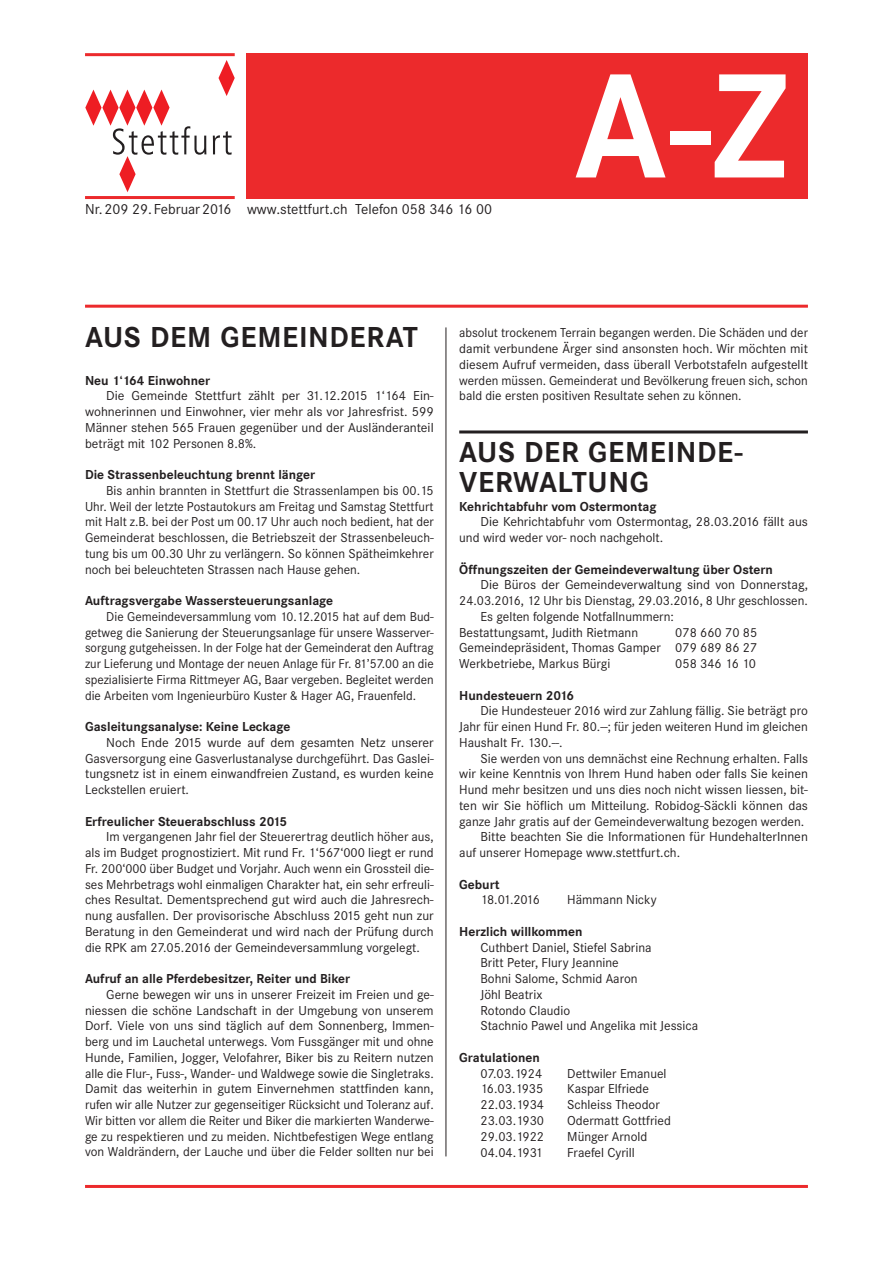
<style>
.page{position:relative;width:893px;height:1263px;background:#fff}
.page>*{position:absolute;margin:0;border:0;box-sizing:border-box;transform-origin:0 0}
.t1{font:700 154.5px "Corporate S";color:#fff}
.t2{font:700 30px/30px "Corporate S";letter-spacing:.02em;color:#231f20}
.t3{font:15px "Corporate S";color:#231f20}
.t4{font:13.5px/15.8px "Corporate S";color:#231f20;text-align:justify}
.t5{font:700 13.5px "Corporate S";color:#231f20}
.t6{font:13.35px/15.8px "Corporate S";color:#231f20;text-align:justify}
</style>
<div class="page">
<hr style="left:446px;top:327px;width:1px;height:829px;background:#231f20">
<hr style="left:85px;top:305px;width:723px;height:3px;background:#ec2a2c">
<hr style="left:85px;top:1185px;width:723px;height:3px;background:#ec2a2c">
<div style="left:247px;top:53px;width:561px;height:146px;background:#ec2a2c"></div>
<hr style="left:85px;top:53px;width:150px;height:3px;background:#ec2a2c">
<hr style="left:85px;top:196px;width:150px;height:3px;background:#ec2a2c">
<svg style="left:218px;top:60px;width:17px;height:36px"></svg>
<svg style="left:85px;top:90px;width:121px;height:102px"></svg>
<svg style="left:213px;top:131px;width:19px;height:24px"></svg>
<hr style="left:459px;top:430px;width:349px;height:3px;background:#231f20">
<p class="t3" style="left:85px;top:201px;width:409px">Nr. 209 29. Februar 2016 www.stettfurt.ch Telefon 058 346 16 00</p>
<h1 class="t1" style="left:574px;top:38px;width:216px">A-Z</h1>
<h2 class="t2" style="left:85px;top:323px;width:334px">Aus dem Gemeinderat</h2>
<p class="t5" style="left:85px;top:372px;width:127px">Neu 1‘164 Einwohner</p>
<p class="t4" style="left:85px;top:388px;width:350px;text-indent:21px">Die Gemeinde Stettfurt zählt per 31.12.2015 1‘164 Ein&shy;wohnerinnen und Einwohner, vier mehr als vor Jahresfrist. 599<br>Männer stehen 565 Frauen gegenüber und der Ausländeranteil beträgt mit 102 Personen 8.8%.</p>
<p class="t5" style="left:85px;top:467px;width:232px">Die Strassenbeleuchtung brennt länger</p>
<p class="t4" style="left:85px;top:483px;width:350px;text-indent:21px">Bis anhin brannten in Stettfurt die Strassenlampen bis 00.15<br>Uhr. Weil der letzte Postautokurs am Freitag und Samstag Stettfurt mit Halt z.B. bei der Post um 00.17 Uhr auch noch bedient, hat der Gemeinderat beschlossen, die Betriebszeit der Strassenbeleuch&shy;tung bis um 00.30 Uhr zu verlängern. So können Spätheimkehrer noch bei beleuchteten Strassen nach Hause gehen.</p>
<p class="t5" style="left:85px;top:593px;width:250px">Auftragsvergabe Wassersteuerungsanlage</p>
<p class="t6" style="left:85px;top:609px;width:350px;text-indent:21px">Die Gemeindeversammlung vom 10.12.2015 hat auf dem Bud&shy;getweg die Sanierung der Steuerungsanlage für unsere Wasserver&shy;sorgung gutgeheissen. In der Folge hat der Gemeinderat den Auftrag zur Lieferung und Montage der neuen Anlage für Fr. 81’57.00 an die spezialisierte Firma Rittmeyer AG, Baar vergeben. Begleitet werden die Arbeiten vom Ingenieurbüro Kuster &amp; Hager AG, Frauenfeld.</p>
<p class="t5" style="left:85px;top:719px;width:207px">Gasleitungsanalyse: Keine Leckage</p>
<p class="t4" style="left:85px;top:735px;width:350px;text-indent:21px">Noch Ende 2015 wurde auf dem gesamten Netz unserer Gasversorgung eine Gasverlustanalyse durchgeführt. Das Gaslei&shy;tungsnetz ist in einem einwandfreien Zustand, es wurden keine Leckstellen eruiert.</p>
<p class="t5" style="left:85px;top:813px;width:204px">Erfreulicher Steuerabschluss 2015</p>
<p class="t4" style="left:85px;top:829px;width:350px;text-indent:21px">Im vergangenen Jahr fiel der Steuerertrag deutlich höher aus, als im Budget prognostiziert. Mit rund Fr. 1‘567‘000 liegt er rund Fr. 200‘000 über Budget und Vorjahr. Auch wenn ein Grossteil die&shy;ses Mehrbetrags wohl einmaligen Charakter hat, ein sehr erfreuli&shy;ches Resultat. Dementsprechend gut wird auch die Jahresrech&shy;nung ausfallen. Der provisorische Abschluss 2015 geht nun zur Beratung in den Gemeinderat und wird nach der Prüfung durch die RPK am 27.05.2016 der Gemeindeversammlung vorgelegt.</p>
<p class="t5" style="left:85px;top:971px;width:267px">Aufruf an alle Pferdebesitzer, Reiter und Biker</p>
<p class="t4" style="left:85px;top:987px;width:350px;text-indent:21px">Gerne bewegen wir uns in unserer Freizeit im Freien und ge&shy;niessen die schöne Landschaft in der Umgebung von unserem Dorf. Viele von uns sind täglich auf dem Sonnenberg, Immen&shy;berg und im Lauchetal unterwegs. Vom Fussgänger mit und ohne Hunde, Familien, Jogger, Velofahrer, Biker bis zu Reitern nutzen alle die Flur-, Fuss-, Wander- und Waldwege sowie die Singletraks.<br>Damit das weiterhin in gutem Einvernehmen stattfinden kann, rufen wir alle Nutzer zur gegenseitiger Rücksicht und Toleranz auf.<br>Wir bitten vor allem die Reiter und Biker die markierten Wanderwe&shy;ge zu respektieren und zu meiden. Nichtbefestigen Wege entlang von Waldrändern, der Lauche und über die Felder sollten nur bei</p>
<p class="t4" style="left:459px;top:325px;width:350px">absolut trockenem Terrain begangen werden. Die Schäden und der damit verbundene Ärger sind ansonsten hoch. Wir möchten mit diesem Aufruf vermeiden, dass überall Verbotstafeln aufgestellt werden müssen. Gemeinderat und Bevölkerung freuen sich, schon bald die ersten positiven Resultate sehen zu können.</p>
<h2 class="t2" style="left:459px;top:437px;width:285px">Aus der Gemeinde&shy;verwal</h2>
<h2 class="t2" style="left:572px;top:467px;width:75px">tung</h2>
<p class="t5" style="left:459px;top:498px;width:199px">Kehrichtabfuhr vom Ostermontag</p>
<p class="t4" style="left:459px;top:514px;width:350px;text-indent:21px">Die Kehrichtabfuhr vom Ostermontag, 28.03.2016 fällt aus und wird weder vor- noch nachgeholt.</p>
<p class="t5" style="left:459px;top:561px;width:315px">Öffnungszeiten der Gemeindeverwaltung über Ostern</p>
<p class="t4" style="left:480px;top:577px;width:329px">Die Büros der Gemeindeverwaltung sind von Donnerstag,</p>
<p class="t4" style="left:459px;top:593px;width:350px">24.03.2016, 12 Uhr bis Dienstag, 29.03.2016, 8 Uhr geschlossen.</p>
<p class="t4" style="left:480px;top:609px;width:195px">Es gelten folgende Notfallnummern:</p>
<p class="t4" style="left:459px;top:624px;width:180px">Bestattungsamt, Judith Rietmann</p>
<p class="t4" style="left:459px;top:624px;width:300px;text-indent:216px">078 660 70 85<br>Gemeindepräsident, Thomas Gamper 079 689 86 27<br>Werkbetriebe, Markus Bürgi</p>
<p class="t4" style="left:675px;top:656px;width:82px">058 346 16 10</p>
<p class="t5" style="left:459px;top:687px;width:116px">Hundesteuern 2016</p>
<p class="t4" style="left:459px;top:703px;width:350px;text-indent:21px">Die Hundesteuer 2016 wird zur Zahlung fällig. Sie beträgt pro Jahr für einen Hund Fr. 80.--; für jeden weiteren Hund im gleichen Haushalt Fr. 130.--.</p>
<p class="t4" style="left:480px;top:750px;width:329px">Sie werden von uns demnächst eine Rechnung erhalten. Falls</p>
<p class="t4" style="left:459px;top:766px;width:350px">wir keine Kenntnis von Ihrem Hund haben oder falls Sie keinen</p>
<p class="t4" style="left:459px;top:782px;width:350px">Hund mehr besitzen und uns dies noch nicht wissen liessen, bit-</p>
<p class="t4" style="left:459px;top:798px;width:350px">ten wir Sie höflich um Mitteilung. Robidog-Säckli können das</p>
<p class="t4" style="left:459px;top:813px;width:347px">ganze Jahr gratis auf der Gemeindeverwaltung bezogen werden.</p>
<p class="t4" style="left:480px;top:829px;width:329px">Bitte beachten Sie die Informationen für HundehalterInnen</p>
<p class="t4" style="left:459px;top:845px;width:222px">auf unserer Homepage www.stettfurt.ch.</p>
<p class="t5" style="left:459px;top:876px;width:42px">Geburt</p>
<p class="t4" style="left:480px;top:892px;width:61px">18.01.2016</p>
<p class="t4" style="left:567px;top:892px;width:91px">Hämmann Nicky</p>
<p class="t5" style="left:459px;top:924px;width:125px">Herzlich willkommen</p>
<p class="t4" style="left:480px;top:939px;width:219px;text-align:left">Cuthbert Daniel, Stiefel Sabrina<br>Britt Peter, Flury Jeannine<br>Bohni Salome, Schmid Aaron<br>Jöhl Beatrix<br>Rotondo Claudio<br>Stachnio Pawel und Angelika mit Jessica</p>
<p class="t5" style="left:459px;top:1050px;width:82px">Gratulationen</p>
<p class="t4" style="left:480px;top:1065px;width:63px">07.03.1924</p>
<p class="t4" style="left:567px;top:1065px;width:101px">Dettwiler Emanuel</p>
<p class="t4" style="left:480px;top:1081px;width:64px">16.03.1935</p>
<p class="t4" style="left:567px;top:1081px;width:83px">Kaspar Elfriede</p>
<p class="t4" style="left:480px;top:1097px;width:65px">22.03.1934</p>
<p class="t4" style="left:567px;top:1097px;width:94px">Schleiss Theodor</p>
<p class="t4" style="left:480px;top:1113px;width:65px">23.03.1930</p>
<p class="t4" style="left:567px;top:1113px;width:105px">Odermatt Gottfried</p>
<p class="t4" style="left:480px;top:1128px;width:65px">29.03.1922</p>
<p class="t4" style="left:567px;top:1128px;width:82px">Münger Arnold</p>
<p class="t4" style="left:480px;top:1144px;width:64px">04.04.1931</p>
<p class="t4" style="left:567px;top:1144px;width:69px">Fraefel Cyrill</p>
</div>
